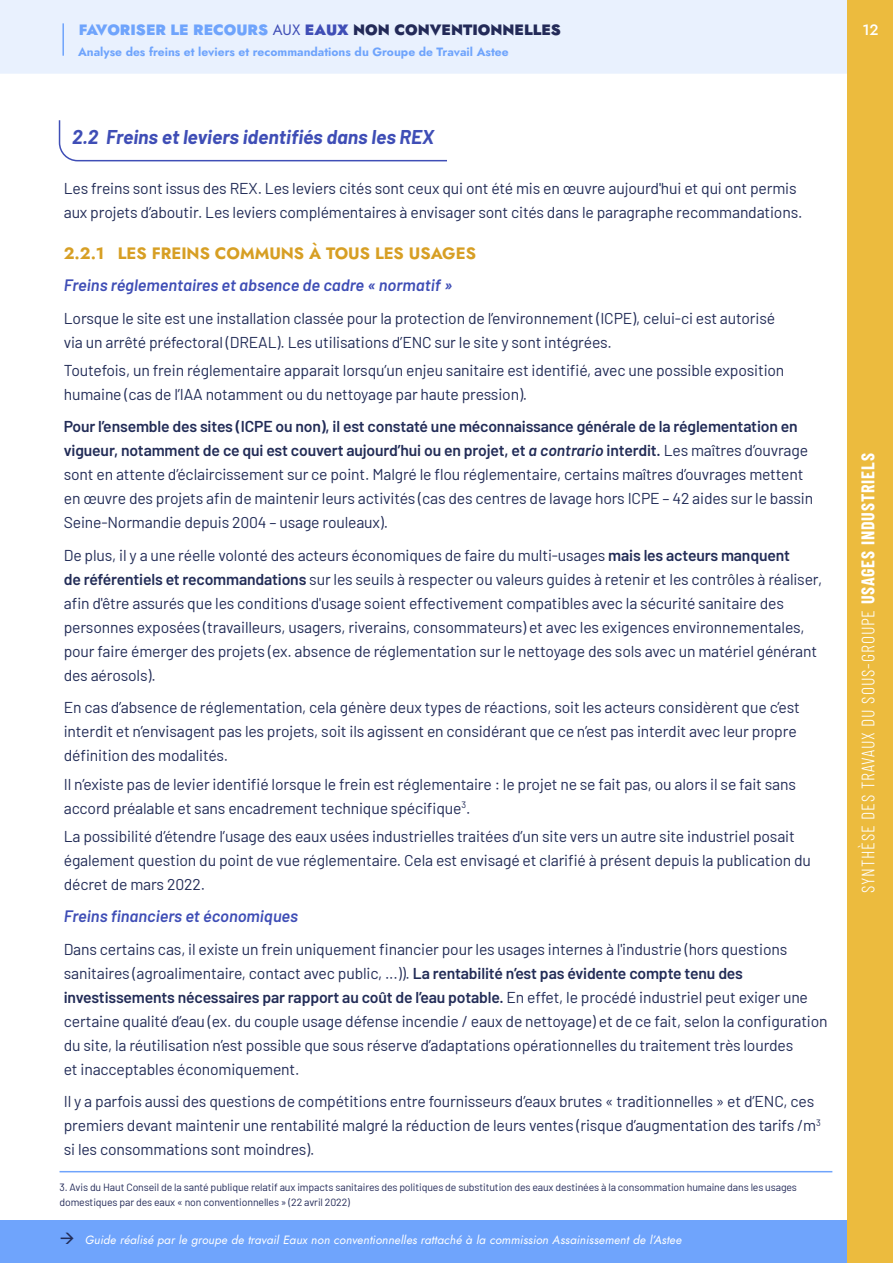
<style>
.page{position:relative;width:893px;height:1263px;background:#fff}
.page>*{position:absolute;margin:0;border:0;box-sizing:border-box;transform-origin:0 0}
.t1{font:italic 700 19.5px "Barlow";color:#3f4eb6}
.t2{font:300 18px "Barlow Condensed";letter-spacing:.05em;color:#fff}
.t3{font:italic 600 16.5px "Barlow";color:#3f4eb6}
.t4{font:700 16.5px "Jost";color:#d79f24}
.t5{font:15.75px/24px "Barlow";letter-spacing:-.01em;color:#222c57}
.t6{font:900 15px "Jost";color:#232a58}
.t7{font:500 15px "Jost";color:#fff}
.t8{font:italic 12px "Jost";letter-spacing:.01em;color:#fff}
.t9{font:700 12px "Jost";color:#6fa4fc}
.t10{font:10.5px/15px "Barlow";letter-spacing:-.01em;color:#232a58}
.s1{color:#6fa4fc}
.s2{font-weight:400;color:#3f4eb6}
.s3{color:#3f4eb6}
.s4{font-weight:600}
.s5{font-weight:600;font-style:italic}
.s6{font-weight:700}
</style>
<div class="page">
<div style="left:0;top:1220px;width:893px;height:43px;background:#6fa4fc"></div>
<div style="left:0;top:0;width:848px;height:74px;background:#e9f1fe"></div>
<div style="left:848px;top:0;width:45px;height:1263px;background:#ecbb3e"></div>
<hr style="left:62px;top:23px;width:2px;height:33px;background:#6fa4fc">
<svg style="left:58px;top:120px;width:389px;height:42px"></svg>
<hr style="left:60px;top:1171px;width:772px;height:1px;background:#6fa4fc">
<p class="t6" style="left:79px;top:19px;width:484px"><span class="s1">FAVORISER LE RECOURS</span> <span class="s2">AUX</span> <span class="s3">EAUX</span> NON CONVENTIONNELLES</p>
<p class="t9" style="left:78px;top:43px;width:432px">Analyse des freins et leviers et recommandations du Groupe de Travail Astee</p>
<p class="t1" style="left:72px;top:123px;width:363px">2.2 Freins et leviers identifiés dans les REX</p>
<p class="t5" style="left:64px;top:175px;width:740px">Les freins sont issus des REX. Les leviers cités sont ceux qui ont été mis en œuvre aujourd'hui et qui ont permis aux projets d’aboutir. Les leviers complémentaires à envisager sont cités dans le paragraphe recommandations.</p>
<p class="t4" style="left:64px;top:241px;width:414px">2.2.1 LES FREINS COMMUNS À TOUS LES USAGES</p>
<p class="t3" style="left:64px;top:273px;width:390px">Freins réglementaires et absence de cadre « normatif »</p>
<p class="t5" style="left:64px;top:305px;width:713px">Lorsque le site est une installation classée pour la protection de l’environnement (ICPE), celui-ci est autorisé via un arrêté préfectoral (DREAL). Les utilisations d’ENC sur le site y sont intégrées.</p>
<p class="t5" style="left:64px;top:357px;width:722px">Toutefois, un frein réglementaire apparait lorsqu’un enjeu sanitaire est identifié, avec une possible exposition humaine (cas de l’IAA notamment ou du nettoyage par haute pression).</p>
<p class="t5" style="left:64px;top:413px;width:751px"><span class="s4">Pour l’ensemble des sites (ICPE ou non), il est constaté une méconnaissance générale de la réglementation en vigueur, notamment de ce qui est couvert aujourd’hui ou en projet, et</span> <span class="s5">a contrario</span> <span class="s4">interdit.</span> Les maîtres d’ouvrage sont en attente d’éclaircissement sur ce point. Malgré le flou réglementaire, certains maîtres d’ouvrages mettent en œuvre des projets afin de maintenir leurs activités (cas des centres de lavage hors ICPE – 42 aides sur le bassin Seine-Normandie depuis 2004 – usage rouleaux).</p>
<p class="t5" style="left:64px;top:542px;width:760px">De plus, il y a une réelle volonté des acteurs économiques de faire du multi-usages <span class="s4">mais les acteurs manquent<br>de référentiels et recommandations</span> sur les seuils à respecter ou valeurs guides à retenir et les contrôles à réaliser, afin d'être assurés que les conditions d'usage soient effectivement compatibles avec la sécurité sanitaire des personnes exposées (travailleurs, usagers, riverains, consommateurs) et avec les exigences environnementales, pour faire émerger des projets (ex. absence de réglementation sur le nettoyage des sols avec un matériel générant des aérosols).</p>
<p class="t5" style="left:64px;top:694px;width:737px">En cas d’absence de réglementation, cela génère deux types de réactions, soit les acteurs considèrent que c’est interdit et n’envisagent pas les projets, soit ils agissent en considérant que ce n’est pas interdit avec leur propre définition des modalités.</p>
<p class="t5" style="left:64px;top:771px;width:734px">Il n’existe pas de levier identifié lorsque le frein est réglementaire : le projet ne se fait pas, ou alors il se fait sans accord préalable et sans encadrement technique spécifique<sup>3</sup>.</p>
<p class="t5" style="left:64px;top:823px;width:749px">La possibilité d’étendre l’usage des eaux usées industrielles traitées d’un site vers un autre site industriel posait également question du point de vue réglementaire. Cela est envisagé et clarifié à présent depuis la publication du décret de mars 2022.</p>
<p class="t3" style="left:64px;top:904px;width:236px">Freins financiers et économiques</p>
<p class="t5" style="left:64px;top:936px;width:765px">Dans certains cas, il existe un frein uniquement financier pour les usages internes à l'industrie (hors questions sanitaires (agroalimentaire, contact avec public, ...)). <span class="s4">La rentabilité n’est pas évidente compte tenu des investissements nécessaires par rapport au coût de l’eau potable.</span> En effet, le procédé industriel peut exiger une certaine qualité d’eau (ex. du couple usage défense incendie / eaux de nettoyage) et de ce fait, selon la configuration du site, la réutilisation n’est possible que sous réserve d’adaptations opérationnelles du traitement très lourdes<br>et inacceptables économiquement.</p>
<p class="t5" style="left:64px;top:1088px;width:758px">Il y a parfois aussi des questions de compétitions entre fournisseurs d’eaux brutes « traditionnelles » et d’ENC, ces premiers devant maintenir une rentabilité malgré la réduction de leurs ventes (risque d’augmentation des tarifs /m<sup>3 </sup>si les consommations sont moindres).</p>
<p class="t10" style="left:60px;top:1178px;width:739px">3. Avis du Haut Conseil de la santé publique relatif aux impacts sanitaires des politiques de substitution des eaux destinées à la consommation humaine dans les usages domestiques par des eaux « non conventionnelles » (22 avril 2022)</p>
<p class="t8" style="left:85px;top:1232px;width:598px">Guide réalisé par le groupe de travail Eaux non conventionnelles rattaché à la commission Assainissement de l’Astee</p>
<p class="t7" style="left:862px;top:19px;width:18px">12</p>
<p class="t2" style="left:855px;top:892px;width:441px;rotate:-90deg">SYNTHÈSE DES TRAVAUX DU SOUS-GROUPE <span class="s6">USAGES INDUSTRIELS</span></p>
</div>
